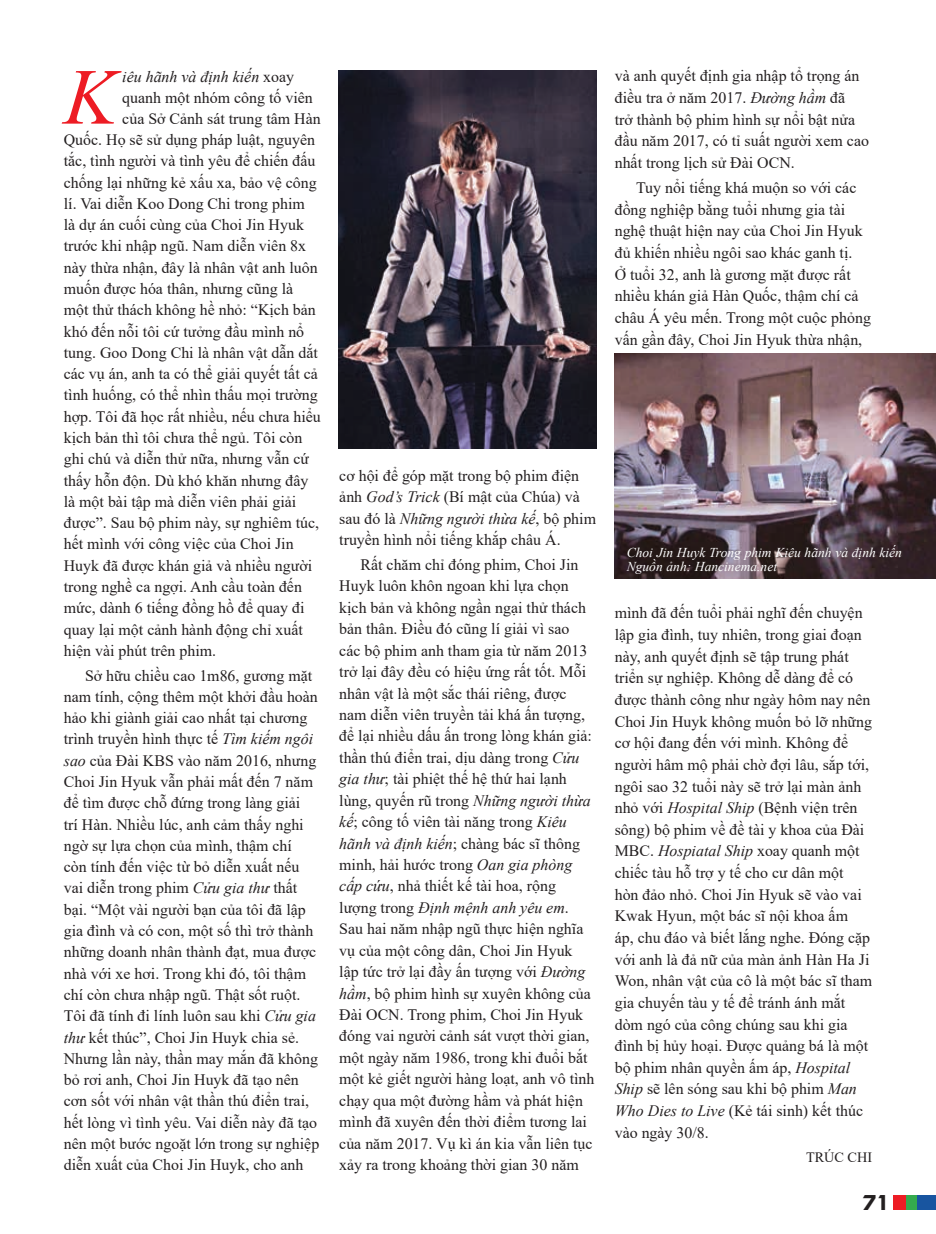
<style>
.page{position:relative;width:936px;height:1234px;background:#fff}
.page>*{position:absolute;margin:0;border:0;box-sizing:border-box;transform-origin:0 0}
.t1{font:italic 79.35px "Times New Roman";color:#ed1c24}
.t2{font:21px "UTM Eremitage";color:#231f20}
.t3{font:15.9px/21.6px "Times New Roman";color:#231f20}
.t4{font:italic 15.9px "Times New Roman";color:#231f20}
.t5{font:14.25px "Times New Roman";color:#231f20}
.t6{font:italic 13.5px/14.1px "Times New Roman";color:#fff}
.s1{font-style:normal}
.s2{font-style:italic}
</style>
<div class="page">
<div style="left:905px;top:1194px;width:12px;height:15px;background:#34aa4e"></div>
<div style="left:917px;top:1194px;width:18px;height:15px;background:#1855a0"></div>
<div style="left:892px;top:1194px;width:13px;height:15px;background:#ed1c24"></div>
<img style="left:338px;top:71px;width:258px;height:377px">
<img style="left:614px;top:353px;width:321px;height:225px">
<h1 class="t1" style="left:64px;top:42px;width:54px">K</h1>
<p class="t4" style="left:122px;top:65px;width:173px">iêu hãnh và định kiến <span class="s1">xoay</span></p>
<p class="t3" style="left:122px;top:86px;width:192px">quanh một nhóm công tố viên</p>
<p class="t3" style="left:122px;top:107px;width:200px">của Sở Cảnh sát trung tâm Hàn</p>
<p class="t3" style="left:64px;top:128px;width:253px">Quốc. Họ sẽ sử dụng pháp luật, nguyên</p>
<p class="t3" style="left:64px;top:149px;width:253px">tắc, tình người và tình yêu để chiến đấu</p>
<p class="t3" style="left:64px;top:171px;width:254px">chống lại những kẻ xấu xa, bảo vệ công</p>
<p class="t3" style="left:64px;top:192px;width:242px">lí. Vai diễn Koo Dong Chi trong phim</p>
<p class="t3" style="left:64px;top:213px;width:242px">là dự án cuối cùng của Choi Jin Hyuk</p>
<p class="t3" style="left:64px;top:235px;width:244px">trước khi nhập ngũ. Nam diễn viên 8x</p>
<p class="t3" style="left:64px;top:256px;width:255px">này thừa nhận, đây là nhân vật anh luôn</p>
<p class="t3" style="left:64px;top:277px;width:231px">muốn được hóa thân, nhưng cũng là</p>
<p class="t3" style="left:64px;top:298px;width:253px">một thử thách không hề nhỏ: “Kịch bản</p>
<p class="t3" style="left:64px;top:320px;width:242px">khó đến nỗi tôi cứ tưởng đầu mình nổ</p>
<p class="t3" style="left:64px;top:341px;width:255px">tung. Goo Dong Chi là nhân vật dẫn dắt</p>
<p class="t3" style="left:64px;top:362px;width:255px">các vụ án, anh ta có thể giải quyết tất cả</p>
<p class="t3" style="left:64px;top:383px;width:255px">tình huống, có thể nhìn thấu mọi trường</p>
<p class="t3" style="left:64px;top:405px;width:258px">hợp. Tôi đã học rất nhiều, nếu chưa hiểu</p>
<p class="t3" style="left:64px;top:426px;width:240px">kịch bản thì tôi chưa thể ngủ. Tôi còn</p>
<p class="t3" style="left:64px;top:447px;width:247px">ghi chú và diễn thử nữa, nhưng vẫn cứ</p>
<p class="t3" style="left:64px;top:469px;width:246px">thấy hỗn độn. Dù khó khăn nhưng đây</p>
<p class="t3" style="left:64px;top:490px;width:234px">là một bài tập mà diễn viên phải giải</p>
<p class="t3" style="left:64px;top:511px;width:257px">được”. Sau bộ phim này, sự nghiêm túc,</p>
<p class="t3" style="left:64px;top:532px;width:231px">hết mình với công việc của Choi Jin</p>
<p class="t3" style="left:64px;top:554px;width:250px">Huyk đã được khán giả và nhiều người</p>
<p class="t3" style="left:64px;top:575px;width:240px">trong nghề ca ngợi. Anh cầu toàn đến</p>
<p class="t3" style="left:64px;top:596px;width:242px">mức, dành 6 tiếng đồng hồ để quay đi</p>
<p class="t3" style="left:64px;top:618px;width:240px">quay lại một cảnh hành động chỉ xuất</p>
<p class="t3" style="left:64px;top:639px;width:154px">hiện vài phút trên phim.</p>
<p class="t3" style="left:64px;top:664px;width:257px;text-indent:21px">Sở hữu chiều cao 1m86, gương mặt nam tính, cộng thêm một khởi đầu hoàn hảo khi giành giải cao nhất tại chương trình truyền hình thực tế <span class="s2">Tìm kiếm ngôi sao</span> của Đài KBS vào năm 2016, nhưng Choi Jin Hyuk vẫn phải mất đến 7 năm để tìm được chỗ đứng trong làng giải<br>trí Hàn. Nhiều lúc, anh cảm thấy nghi ngờ sự lựa chọn của mình, thậm chí<br>còn tính đến việc từ bỏ diễn xuất nếu vai diễn trong phim <span class="s2">Cửu gia thư</span> thất bại. “Một vài người bạn của tôi đã lập gia đình và có con, một số thì trở thành những doanh nhân thành đạt, mua được nhà với xe hơi. Trong khi đó, tôi thậm chí còn chưa nhập ngũ. Thật sốt ruột.<br>Tôi đã tính đi lính luôn sau khi <span class="s2">Cửu gia thư</span> kết thúc”, Choi Jin Huyk chia sẻ.<br>Nhưng lần này, thần may mắn đã không bỏ rơi anh, Choi Jin Huyk đã tạo nên cơn sốt với nhân vật thần thú điển trai, hết lòng vì tình yêu. Vai diễn này đã tạo nên một bước ngoặt lớn trong sự nghiệp diễn xuất của Choi Jin Huyk, cho anh</p>
<p class="t3" style="left:339px;top:464px;width:258px">cơ hội để góp mặt trong bộ phim điện ảnh <span class="s2">God’s Trick</span> (Bí mật của Chúa) và sau đó là <span class="s2">Những người thừa kế</span>, bộ phim truyền hình nổi tiếng khắp châu Á.</p>
<p class="t3" style="left:339px;top:553px;width:257px;text-indent:21px">Rất chăm chỉ đóng phim, Choi Jin Huyk luôn khôn ngoan khi lựa chọn kịch bản và không ngần ngại thử thách bản thân. Điều đó cũng lí giải vì sao các bộ phim anh tham gia từ năm 2013 trở lại đây đều có hiệu ứng rất tốt. Mỗi nhân vật là một sắc thái riêng, được nam diễn viên truyền tải khá ấn tượng, để lại nhiều dấu ấn trong lòng khán giả: thần thú điển trai, dịu dàng trong <span class="s2">Cửu gia thư</span>; tài phiệt thế hệ thứ hai lạnh lùng, quyến rũ trong <span class="s2">Những người thừa kế</span>; công tố viên tài năng trong <span class="s2">Kiêu hãnh và định kiến</span>; chàng bác sĩ thông minh, hải hước trong <span class="s2">Oan gia phòng cấp cứu</span>, nhả thiết kế tài hoa, rộng lượng trong <span class="s2">Định mệnh anh yêu em</span>.<br>Sau hai năm nhập ngũ thực hiện nghĩa vụ của một công dân, Choi Jin Hyuk lập tức trở lại đầy ấn tượng với <span class="s2">Đường hầm</span>, bộ phim hình sự xuyên không của Đài OCN. Trong phim, Choi Jin Hyuk đóng vai người cảnh sát vượt thời gian, một ngày năm 1986, trong khi đuổi bắt một kẻ giết người hàng loạt, anh vô tình chạy qua một đường hầm và phát hiện mình đã xuyên đến thời điểm tương lai của năm 2017. Vụ kì án kia vẫn liên tục xảy ra trong khoảng thời gian 30 năm</p>
<p class="t3" style="left:614px;top:65px;width:256px">và anh quyết định gia nhập tổ trọng án điều tra ở năm 2017. <span class="s2">Đường hầm</span> đã<br>trở thành bộ phim hình sự nổi bật nửa đầu năm 2017, có tỉ suất người xem cao nhất trong lịch sử Đài OCN.</p>
<p class="t3" style="left:614px;top:176px;width:258px;text-indent:21px">Tuy nổi tiếng khá muộn so với các đồng nghiệp bằng tuổi nhưng gia tài nghệ thuật hiện nay của Choi Jin Hyuk đủ khiến nhiều ngôi sao khác ganh tị.<br>Ở tuổi 32, anh là gương mặt được rất nhiều khán giả Hàn Quốc, thậm chí cả châu Á yêu mến. Trong một cuộc phỏng vấn gần đây, Choi Jin Hyuk thừa nhận,</p>
<p class="t6" style="left:626px;top:544px;width:277px">Choi Jin Huyk Trong phim Kiêu hãnh và định kiến<br>Nguồn ảnh: Hancinema.net</p>
<p class="t3" style="left:614px;top:601px;width:259px">mình đã đến tuổi phải nghĩ đến chuyện lập gia đình, tuy nhiên, trong giai đoạn này, anh quyết định sẽ tập trung phát triển sự nghiệp. Không dễ dàng để có được thành công như ngày hôm nay nên Choi Jin Huyk không muốn bỏ lỡ những cơ hội đang đến với mình. Không để người hâm mộ phải chờ đợi lâu, sắp tới, ngôi sao 32 tuổi này sẽ trở lại màn ảnh nhỏ với <span class="s2">Hospital Ship</span> (Bệnh viện trên sông) bộ phim về đề tài y khoa của Đài MBC. <span class="s2">Hospiatal Ship</span> xoay quanh một chiếc tàu hỗ trợ y tế cho cư dân một<br>hòn đảo nhỏ. Choi Jin Hyuk sẽ vào vai Kwak Hyun, một bác sĩ nội khoa ấm<br>áp, chu đáo và biết lắng nghe. Đóng cặp với anh là đả nữ của màn ảnh Hàn Ha Ji Won, nhân vật của cô là một bác sĩ tham gia chuyến tàu y tế để tránh ánh mắt dòm ngó của công chúng sau khi gia đình bị hủy hoại. Được quảng bá là một bộ phim nhân quyền ấm áp, <span class="s2">Hospital Ship</span> sẽ lên sóng sau khi bộ phim <span class="s2">Man Who Dies to Live</span> (Kẻ tái sinh) kết thúc vào ngày 30/8.</p>
<p class="t5" style="left:806px;top:1147px;width:51px">Trúc Chi</p>
<h2 class="t2" style="left:860px;top:1187px;width:31px">71</h2>
</div>
